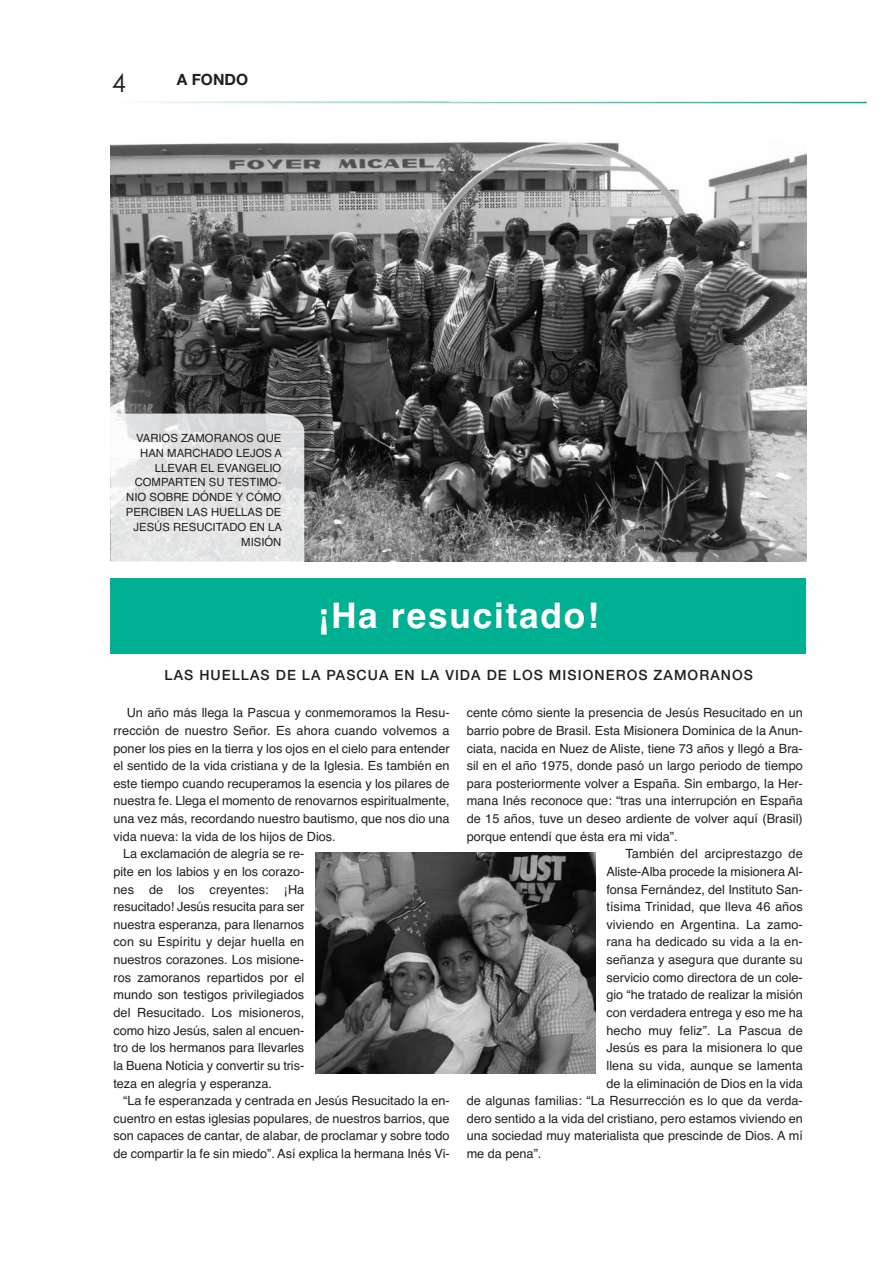
<style>
.page{position:relative;width:893px;height:1265px;background:#fff}
.page>*{position:absolute;margin:0;border:0;box-sizing:border-box;transform-origin:0 0}
.t1{font:700 35.25px "Helvetica";letter-spacing:.05em;color:#fff}
.t2{font:25.35px "Century Gothic";color:#231f20}
.t3{font:700 15.45px "Helvetica Neue";color:#231f20}
.t4{font:500 14.1px "Helvetica Neue";letter-spacing:.075em;color:#231f20}
.t5{font:12.75px "Helvetica";color:#231f20}
.t6{font:11.25px/14.9px "Helvetica";color:#231f20;text-align:right}
</style>
<div class="page">
<img style="left:143px;top:101px;width:723px;height:2px">
<div style="left:110px;top:578px;width:696px;height:75px;background:#00b092"></div>
<img style="left:110px;top:142px;width:696px;height:419px">
<img style="left:110px;top:413px;width:194px;height:148px">
<img style="left:315px;top:853px;width:280px;height:220px">
<h2 class="t2" style="left:112px;top:73px;width:16px">4</h2>
<p class="t3" style="left:177px;top:74px;width:73px">A FONDO</p>
<p class="t6" style="left:126px;top:432px;width:158px">VARIOS ZAMORANOS QUE<br>HAN MARCHADO LEJOS A<br>LLEVAR EL EVANGELIO<br>COMPARTEN SU TESTIMO-<br>NIO SOBRE DÓNDE Y CÓMO<br>PERCIBEN LAS HUELLAS DE<br>JESÚS RESUCITADO EN LA<br>MISIÓN</p>
<h1 class="t1" style="left:317px;top:602px;width:283px">¡Ha resucitado!</h1>
<p class="t4" style="left:164px;top:669px;width:590px">LAS HUELLAS DE LA PASCUA EN LA VIDA DE LOS MISIONEROS ZAMORANOS</p>
<p class="t5" style="left:127px;top:708px;width:324px">Un año más llega la Pascua y conmemoramos la Resu-</p>
<p class="t5" style="left:113px;top:725px;width:338px">rrección de nuestro Señor. Es ahora cuando volvemos a</p>
<p class="t5" style="left:113px;top:743px;width:337px">poner los pies en la tierra y los ojos en el cielo para entender</p>
<p class="t5" style="left:113px;top:761px;width:338px">el sentido de la vida cristiana y de la Iglesia. Es también en</p>
<p class="t5" style="left:113px;top:778px;width:338px">este tiempo cuando recuperamos la esencia y los pilares de</p>
<p class="t5" style="left:113px;top:796px;width:337px">nuestra fe. Llega el momento de renovarnos espiritualmente,</p>
<p class="t5" style="left:113px;top:814px;width:337px">una vez más, recordando nuestro bautismo, que nos dio una</p>
<p class="t5" style="left:113px;top:831px;width:224px">vida nueva: la vida de los hijos de Dios.</p>
<p class="t5" style="left:123px;top:849px;width:182px">La exclamación de alegría se re-</p>
<p class="t5" style="left:113px;top:866px;width:192px">pite en los labios y en los corazo-</p>
<p class="t5" style="left:113px;top:884px;width:192px">nes de los creyentes: ¡Ha</p>
<p class="t5" style="left:113px;top:902px;width:192px">resucitado! Jesús resucita para ser</p>
<p class="t5" style="left:113px;top:919px;width:192px">nuestra esperanza, para llenarnos</p>
<p class="t5" style="left:113px;top:937px;width:192px">con su Espíritu y dejar huella en</p>
<p class="t5" style="left:113px;top:955px;width:192px">nuestros corazones. Los misione-</p>
<p class="t5" style="left:113px;top:972px;width:192px">ros zamoranos repartidos por el</p>
<p class="t5" style="left:113px;top:990px;width:192px">mundo son testigos privilegiados</p>
<p class="t5" style="left:113px;top:1007px;width:192px">del Resucitado. Los misioneros,</p>
<p class="t5" style="left:113px;top:1025px;width:192px">como hizo Jesús, salen al encuen-</p>
<p class="t5" style="left:113px;top:1043px;width:192px">tro de los hermanos para llevarles</p>
<p class="t5" style="left:113px;top:1060px;width:192px">la Buena Noticia y convertir su tris-</p>
<p class="t5" style="left:113px;top:1078px;width:160px">teza en alegría y esperanza.</p>
<p class="t5" style="left:123px;top:1096px;width:328px">“La fe esperanzada y centrada en Jesús Resucitado la en-</p>
<p class="t5" style="left:113px;top:1113px;width:337px">cuentro en estas iglesias populares, de nuestros barrios, que</p>
<p class="t5" style="left:113px;top:1131px;width:338px">son capaces de cantar, de alabar, de proclamar y sobre todo</p>
<p class="t5" style="left:113px;top:1148px;width:338px">de compartir la fe sin miedo”. Así explica la hermana Inés Vi-</p>
<p class="t5" style="left:466px;top:708px;width:338px">cente cómo siente la presencia de Jesús Resucitado en un</p>
<p class="t5" style="left:466px;top:725px;width:338px">barrio pobre de Brasil. Esta Misionera Dominica de la Anun-</p>
<p class="t5" style="left:466px;top:743px;width:338px">ciata, nacida en Nuez de Aliste, tiene 73 años y llegó a Bra-</p>
<p class="t5" style="left:466px;top:761px;width:337px">sil en el año 1975, donde pasó un largo periodo de tiempo</p>
<p class="t5" style="left:466px;top:778px;width:338px">para posteriormente volver a España. Sin embargo, la Her-</p>
<p class="t5" style="left:466px;top:796px;width:338px">mana Inés reconoce que: “tras una interrupción en España</p>
<p class="t5" style="left:466px;top:814px;width:337px">de 15 años, tuve un deseo ardiente de volver aquí (Brasil)</p>
<p class="t5" style="left:466px;top:831px;width:212px">porque entendí que ésta era mi vida”.</p>
<p class="t5" style="left:625px;top:849px;width:179px">También del arciprestazgo de</p>
<p class="t5" style="left:606px;top:866px;width:198px">Aliste-Alba procede la misionera Al-</p>
<p class="t5" style="left:606px;top:884px;width:198px">fonsa Fernández, del Instituto San-</p>
<p class="t5" style="left:606px;top:902px;width:198px">tísima Trinidad, que lleva 46 años</p>
<p class="t5" style="left:606px;top:919px;width:198px">viviendo en Argentina. La zamo-</p>
<p class="t5" style="left:606px;top:937px;width:198px">rana ha dedicado su vida a la en-</p>
<p class="t5" style="left:606px;top:955px;width:198px">señanza y asegura que durante su</p>
<p class="t5" style="left:606px;top:972px;width:198px">servicio como directora de un cole-</p>
<p class="t5" style="left:606px;top:990px;width:198px">gio “he tratado de realizar la misión</p>
<p class="t5" style="left:606px;top:1007px;width:198px">con verdadera entrega y eso me ha</p>
<p class="t5" style="left:606px;top:1025px;width:198px">hecho muy feliz”. La Pascua de</p>
<p class="t5" style="left:606px;top:1043px;width:198px">Jesús es para la misionera lo que</p>
<p class="t5" style="left:606px;top:1060px;width:198px">llena su vida, aunque se lamenta</p>
<p class="t5" style="left:606px;top:1078px;width:198px">de la eliminación de Dios en la vida</p>
<p class="t5" style="left:466px;top:1096px;width:337px">de algunas familias: “La Resurrección es lo que da verda-</p>
<p class="t5" style="left:466px;top:1113px;width:338px">dero sentido a la vida del cristiano, pero estamos viviendo en</p>
<p class="t5" style="left:466px;top:1131px;width:338px">una sociedad muy materialista que prescinde de Dios. A mí</p>
<p class="t5" style="left:466px;top:1148px;width:76px">me da pena”.</p>
</div>
